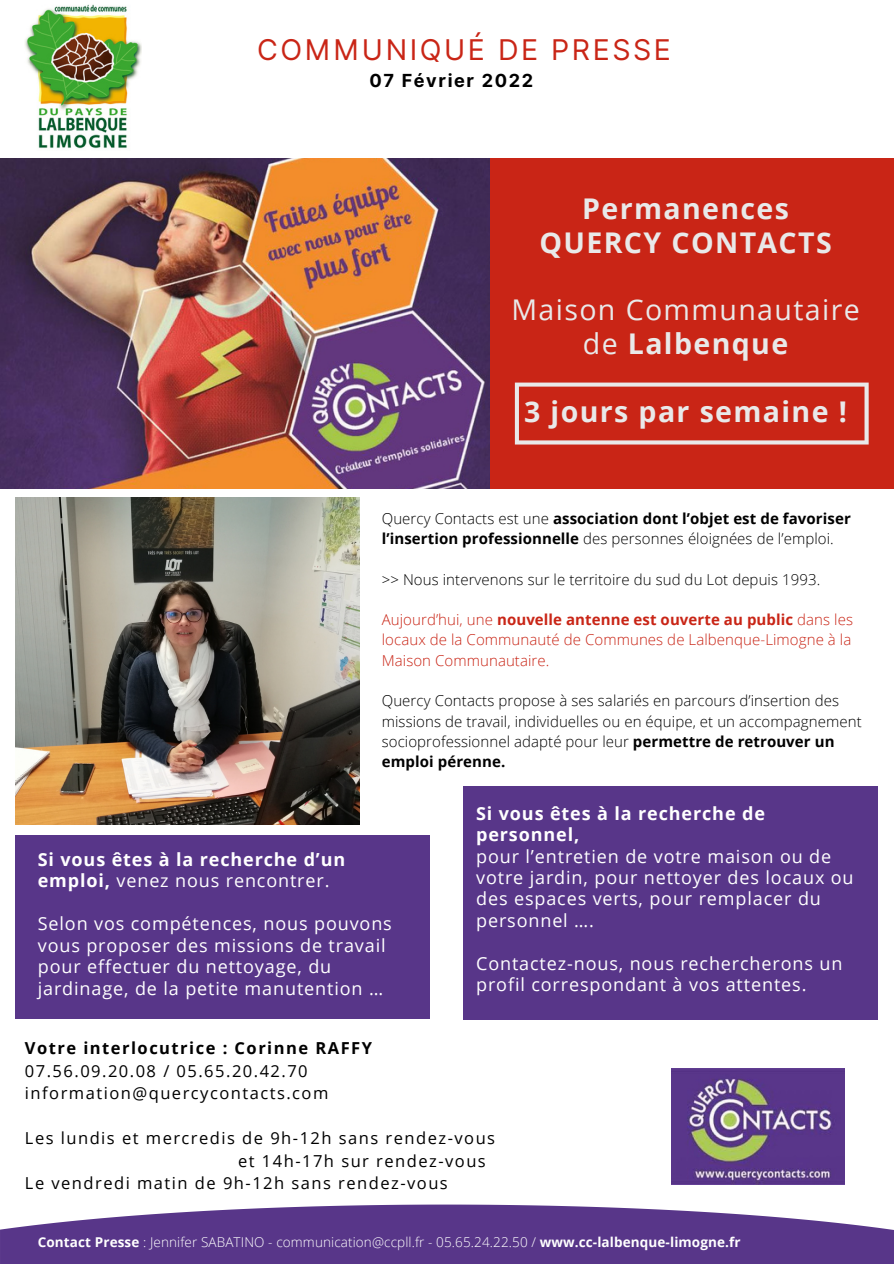
<style>
.page{position:relative;width:894px;height:1264px;background:#fff}
.page>*{position:absolute;margin:0;border:0;box-sizing:border-box;transform-origin:0 0}
.t1{font:700 28.5px "Open Sans";letter-spacing:.05em;color:#e9e9e9}
.t2{font:28.5px "Open Sans";letter-spacing:.05em;color:#e9e9e9}
.t3{font:28.5px "Inter";letter-spacing:.09em;color:#c92516}
.t4{font:18px/21.5px "Open Sans";letter-spacing:.05em;color:#fff}
.t5{font:700 18px/21.5px "Open Sans";letter-spacing:.05em;color:#fff}
.t6{font:700 18px "Inter";letter-spacing:.09em;color:#000}
.t7{font:16.5px "Open Sans";letter-spacing:.09em;color:#000}
.t8{font:700 16.5px "Open Sans";letter-spacing:.09em;color:#000}
.t9{font:300 15px/20.2px "Open Sans";letter-spacing:.005em;color:#000}
.t10{font:300 15px/20.2px "Open Sans";letter-spacing:.005em;color:#c92516;text-align:justify}
.t11{font:700 15px/20.2px "Open Sans";letter-spacing:.005em;color:#000}
.t12{font:300 13.5px "Open Sans";letter-spacing:.01em;color:#fff}
.s1{font-weight:400}
.s2{font-weight:300}
.s3{font-weight:700}
</style>
<div class="page">
<img style="left:25px;top:4px;width:116px;height:145px">
<svg style="left:0;top:1204px;width:893px;height:59px;fill:#583689"></svg>
<img style="left:671px;top:1068px;width:173px;height:116px">
<img style="left:15px;top:498px;width:345px;height:326px">
<img style="left:0;top:159px;width:490px;height:330px">
<div style="left:490px;top:159px;width:403px;height:330px;background:#c92516"></div>
<div style="left:15px;top:835px;width:414px;height:184px;background:#583689"></div>
<svg style="left:514px;top:382px;width:354px;height:62px"></svg>
<div style="left:463px;top:786px;width:414px;height:233px;background:#583689"></div>
<p class="t3" style="left:257px;top:32px;width:415px">COMMUNIQUÉ DE PRESSE</p>
<p class="t6" style="left:369px;top:69px;width:165px">07 Février 2022</p>
<p class="t1" style="left:582px;top:188px;width:208px">Permanences</p>
<p class="t1" style="left:539px;top:222px;width:294px">QUERCY CONTACTS</p>
<p class="t2" style="left:511px;top:290px;width:350px">Maison Communautaire</p>
<p class="t1" style="left:582px;top:324px;width:207px"><span class="s1">de</span> Lalbenque</p>
<p class="t1" style="left:524px;top:391px;width:324px">3 jours par semaine !</p>
<p class="t11" style="left:381px;top:508px;width:470px"><span class="s2">Quercy Contacts est une</span> association dont l’objet est de favoriser l’insertion professionnelle <span class="s2">des personnes éloignées de l’emploi.</span></p>
<p class="t9" style="left:381px;top:568px;width:440px">&gt;&gt; Nous intervenons sur le territoire du sud du Lot depuis 1993.</p>
<p class="t10" style="left:381px;top:609px;width:472px">Aujourd’hui, une <span class="s3">nouvelle antenne est ouverte au public</span> dans les locaux de la Communauté de Communes de Lalbenque-Limogne à la Maison Communautaire.</p>
<p class="t9" style="left:381px;top:690px;width:481px">Quercy Contacts propose à ses salariés en parcours d’insertion des missions de travail, individuelles ou en équipe, et un accompagnement socioprofessionnel adapté pour leur <span class="s3">permettre de retrouver un emploi pérenne.</span></p>
<p class="t5" style="left:38px;top:848px;width:309px">Si vous êtes à la recherche d’un emploi, <span class="s1">venez nous rencontrer.</span></p>
<p class="t4" style="left:38px;top:912px;width:355px">Selon vos compétences, nous pouvons vous proposer des missions de travail pour effectuer du nettoyage, du jardinage, de la petite manutention …</p>
<p class="t5" style="left:476px;top:802px;width:290px">Si vous êtes à la recherche de personnel,</p>
<p class="t4" style="left:476px;top:844px;width:379px">pour l’entretien de votre maison ou de votre jardin, pour nettoyer des locaux ou des espaces verts, pour remplacer du personnel ….</p>
<p class="t4" style="left:476px;top:951px;width:367px">Contactez-nous, nous rechercherons un profil correspondant à vos attentes.</p>
<p class="t8" style="left:25px;top:1036px;width:348px">Votre interlocutrice : Corinne RAFFY</p>
<p class="t7" style="left:25px;top:1059px;width:284px">07.56.09.20.08 / 05.65.20.42.70</p>
<p class="t7" style="left:25px;top:1081px;width:305px">information@quercycontacts.com</p>
<p class="t7" style="left:25px;top:1126px;width:471px">Les lundis et mercredis de 9h-12h sans rendez-vous</p>
<p class="t7" style="left:238px;top:1149px;width:249px">et 14h-17h sur rendez-vous</p>
<p class="t7" style="left:25px;top:1171px;width:424px">Le vendredi matin de 9h-12h sans rendez-vous</p>
<p class="t12" style="left:38px;top:1232px;width:704px"><span class="s3">Contact Presse</span> : Jennifer SABATINO - communication@ccpll.fr - 05.65.24.22.50 / <span class="s3">www.cc-lalbenque-limogne.fr</span></p>
</div>
